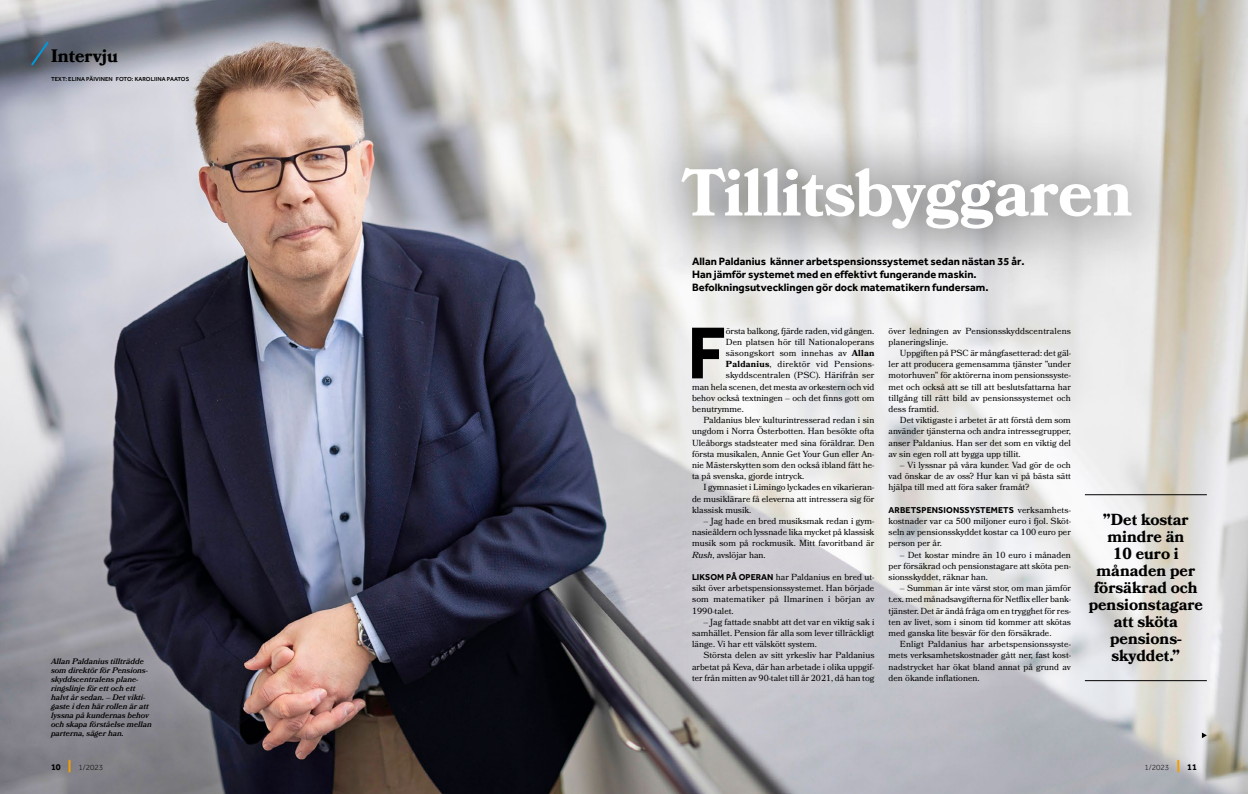
<style>
.page{position:relative;width:1248px;height:794px;background:#fff}
.page>*{position:absolute;margin:0;border:0;box-sizing:border-box;transform-origin:0 0}
._04_Teksti_anfangi{font:700 76px "Effra";color:#000;scale:.94 1}
._01_Otsikko{font:700 66px "Bookmania";letter-spacing:-.01em;color:#fff}
.t1{font:700 18px "Bookmania";color:#000}
.t2{font:700 16px/17px "Bookmania";color:#000;text-align:center}
._02_ingressi{font:700 11px/13px "Effra";color:#000}
.t3{font:700 9px "Effra";color:#000}
._04_Teksti_sisennys{font:8.8px/11.2px "Bookmania";color:#000;text-align:justify}
._04_Teksti{font:8.8px/11.2px "Bookmania";color:#000;text-align:justify}
._04_Teksti_anfangi-2{font:8.8px "Bookmania";color:#000}
._04_Teksti_anfangi-3{font:8.8px "Bookmania";letter-spacing:.03em;color:#000}
._04_Teksti_anfangi-4{font:8.8px "Bookmania";letter-spacing:.025em;color:#000}
.t4{font:italic 600 8px/9px "Bookmania";color:#000}
.t5{font:300 8px "Effra";color:#000}
._03_Tekijä{font:500 6px "Effra";letter-spacing:.01em;color:#000}
.s1{font-weight:700}
.s2{font-style:italic}
.s3{font-family:"Effra";font-weight:700}
</style>
<div class="page">
<img style="left:0;top:0;width:1247px;height:794px">
<svg style="left:627px;top:109px;width:560px;height:180px;background:#cfcecc"></svg>
<div style="left:668px;top:234px;width:376px;height:83px;background:#fff;opacity:.75"></div>
<svg style="left:1201px;top:732px;width:5px;height:6px"></svg>
<hr style="left:1084px;top:494px;width:122px;height:1px;background:#000">
<hr style="left:1084px;top:680px;width:122px;height:1px;background:#000">
<div style="left:666px;top:302px;width:427px;height:403px;background:#fff;opacity:.75"></div>
<svg style="left:1177px;top:760px;width:2px;height:11px"></svg>
<svg style="left:68px;top:760px;width:2px;height:11px"></svg>
<svg style="left:29px;top:40px;width:21px;height:27px"></svg>
<h3 class="t1" style="left:51px;top:46px;width:68px">Intervju</h3>
<p class="_03_Tekijä" style="left:51px;top:76px;width:140px">TEXT: ELINA PÄIVINEN FOTO: KAROLIINA PAATOS</p>
<p class="t4" style="left:51px;top:657px;width:102px">Allan Paldanius tillträdde som direktör för Pensions&shy;skyddscentralens plane&shy;ringslinje för ett och ett halvt år sedan. – Det vikti&shy;gaste i den här rollen är att lyssna på kundernas behov och skapa förståelse mellan parterna, säger han.</p>
<h1 class="_01_Otsikko" style="left:680px;top:154px;width:453px">Tillitsbyggaren</h1>
<p class="_02_ingressi" style="left:692px;top:255px;width:334px">Allan Paldanius känner arbetspensionssystemet sedan nästan 35 år.<br>Han jämför systemet med en effektivt fungerande maskin.<br>Befolkningsutvecklingen gör dock matematikern fundersam.</p>
<p class="_04_Teksti_anfangi" style="left:687px;top:307px;width:42px">F</p>
<p class="_04_Teksti_anfangi-2" style="left:726px;top:325px;width:150px">örsta balkong, fjärde raden, vid gången.</p>
<p class="_04_Teksti_anfangi-2" style="left:726px;top:336px;width:150px">Den platsen hör till Nationaloperans</p>
<p class="_04_Teksti_anfangi-4" style="left:726px;top:348px;width:150px">säsongskort som innehas av <span class="s1">Allan</span></p>
<p class="_04_Teksti_anfangi-3" style="left:726px;top:359px;width:150px"><span class="s1">Paldanius</span>, direktör vid Pensions-</p>
<p class="_04_Teksti_anfangi-2" style="left:726px;top:370px;width:150px">skyddscentralen (PSC). Härifrån ser</p>
<p class="_04_Teksti_anfangi-2" style="left:692px;top:381px;width:184px">man hela scenen, det mesta av orkestern och vid</p>
<p class="_04_Teksti_anfangi-2" style="left:692px;top:392px;width:184px">behov också textningen – och det finns gott om</p>
<p class="_04_Teksti_anfangi-2" style="left:692px;top:404px;width:53px">benutrymme.</p>
<p class="_04_Teksti_sisennys" style="left:692px;top:414px;width:184px;text-indent:11px">Paldanius blev kulturintresserad redan i sin ungdom i Norra Österbotten. Han besökte ofta Uleåborgs stadsteater med sina föräldrar. Den första musikalen, Annie Get Your Gun eller An&shy;nie Mästerskytten som den också ibland fått he&shy;ta på svenska, gjorde intryck.</p>
<p class="_04_Teksti_sisennys" style="left:692px;top:482px;width:184px;text-indent:11px">I gymnasiet i Limingo lyckades en vikarieran&shy;de musiklärare få eleverna att intressera sig för klassisk musik.</p>
<p class="_04_Teksti_sisennys" style="left:692px;top:515px;width:184px;text-indent:11px">– Jag hade en bred musiksmak redan i gym&shy;nasieåldern och lyssnade lika mycket på klassisk musik som på rockmusik. Mitt favoritband är <span class="s2">Rush</span>, avslöjar han.</p>
<p class="_04_Teksti" style="left:692px;top:571px;width:184px"><span class="s3">LIKSOM PÅ OPERAN</span> har Paldanius en bred ut&shy;sikt över arbetspensionssystemet. Han började som matematiker på Ilmarinen i början av 1990-talet.</p>
<p class="_04_Teksti_sisennys" style="left:692px;top:616px;width:184px;text-indent:11px">– Jag fattade snabbt att det var en viktig sak i samhället. Pension får alla som lever tillräckligt länge. Vi har ett välskött system.</p>
<p class="_04_Teksti_sisennys" style="left:692px;top:650px;width:184px;text-indent:11px">Största delen av sitt yrkesliv har Paldanius arbetat på Keva, där han arbetade i olika uppgif&shy;ter från mitten av 90-talet till år 2021, då han tog</p>
<p class="_04_Teksti_sisennys" style="left:888px;top:325px;width:184px">över ledningen av Pensionsskyddscentralens planeringslinje.</p>
<p class="_04_Teksti_sisennys" style="left:888px;top:347px;width:184px;text-indent:11px">Uppgiften på PSC är mångfasetterad: det gäl&shy;ler att producera gemensamma tjänster ”under motorhuven” för aktörerna inom pensionssyste&shy;met och också att se till att beslutsfattarna har tillgång till rätt bild av pensionssystemet och dess framtid.</p>
<p class="_04_Teksti_sisennys" style="left:888px;top:414px;width:184px;text-indent:11px">Det viktigaste i arbetet är att förstå dem som använder tjänsterna och andra intressegrupper, anser Paldanius. Han ser det som en viktig del av sin egen roll att bygga upp tillit.</p>
<p class="_04_Teksti_sisennys" style="left:888px;top:459px;width:184px;text-indent:11px">– Vi lyssnar på våra kunder. Vad gör de och vad önskar de av oss? Hur kan vi på bästa sätt hjälpa till med att föra saker framåt?</p>
<p class="_04_Teksti" style="left:888px;top:504px;width:184px"><span class="s3">ARBETSPENSIONSSYSTEMETS</span> verksamhets&shy;kostnader var ca 500 miljoner euro i fjol. Sköt&shy;seln av pensionsskyddet kostar ca 100 euro per person per år.</p>
<p class="_04_Teksti_sisennys" style="left:888px;top:549px;width:184px;text-indent:11px">– Det kostar mindre än 10 euro i månaden per försäkrad och pensionstagare att sköta pen&shy;sionsskyddet, räknar han.</p>
<p class="_04_Teksti_sisennys" style="left:888px;top:582px;width:184px;text-indent:11px">– Summan är inte värst stor, om man jämför t.ex. med månadsavgifterna för Netflix eller bank&shy;tjänster. Det är ändå fråga om en trygghet för res&shy;ten av livet, som i sinom tid kommer att skötas med ganska lite besvär för den försäkrade.</p>
<p class="_04_Teksti_sisennys" style="left:888px;top:638px;width:184px;text-indent:11px">Enligt Paldanius har arbetspensionssyste&shy;mets verksamhetskostnader gått ner, fast kost&shy;nadstrycket har ökat bland annat på grund av den ökande inflationen.</p>
<h3 class="t2" style="left:1088px;top:510px;width:116px">”Det kostar mindre än<br>10 euro i månaden per försäkrad och pensionstagare att sköta pensions&shy;skyddet.”</h3>
<p class="t3" style="left:51px;top:761px;width:11px">10</p>
<p class="t5" style="left:78px;top:762px;width:26px">1/2023</p>
<p class="t5" style="left:1144px;top:762px;width:26px">1/2023</p>
<p class="t3" style="left:1187px;top:761px;width:11px">11</p>
</div>
